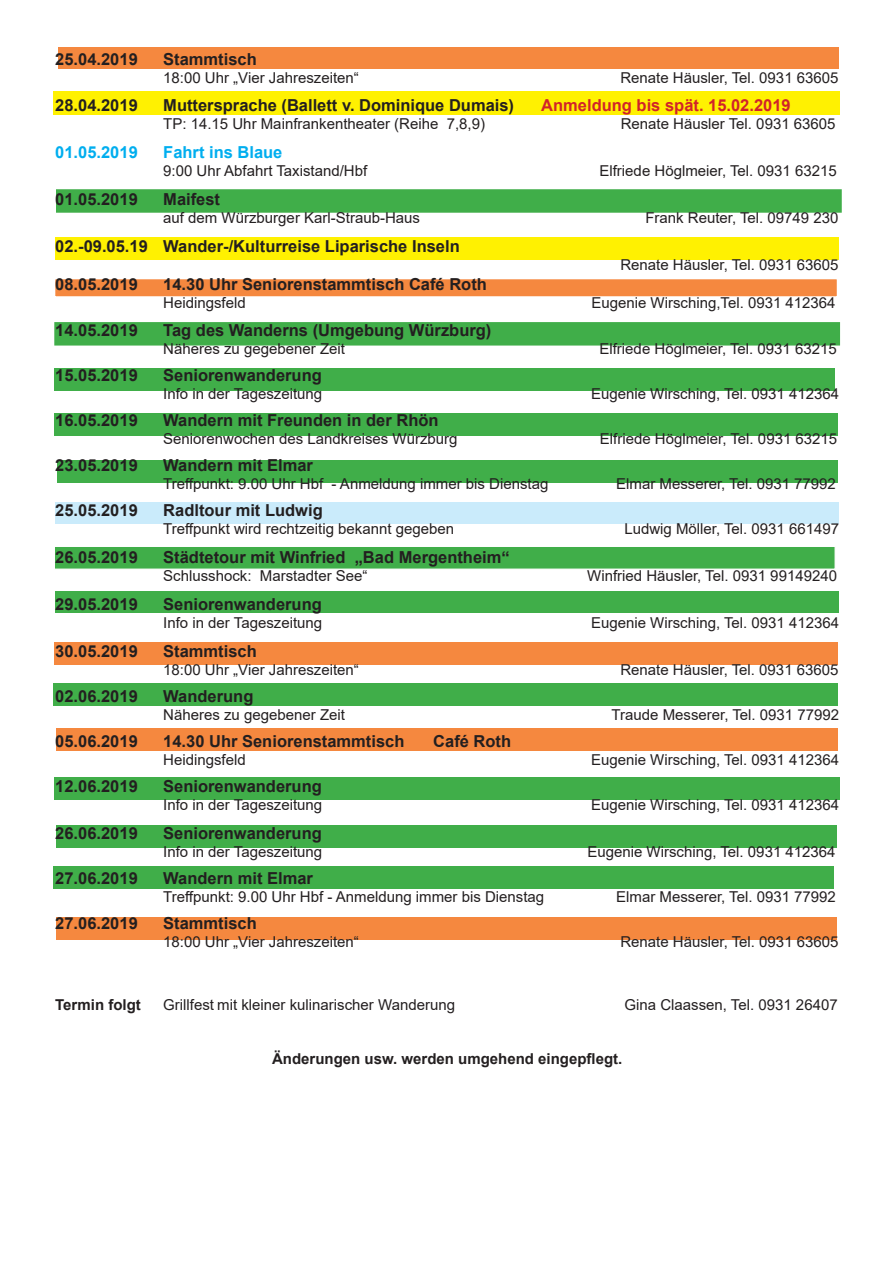
<style>
.page{position:relative;width:893px;height:1263px;background:#fff}
.page>*{position:absolute;margin:0;border:0;box-sizing:border-box;transform-origin:0 0}
.t1{font:700 16.5px "Arial";color:#231f20}
.t2{font:700 16.5px "Arial";color:#d1232a}
.t3{font:700 16.5px "Arial";color:#00aeef}
.t4{font:15px "Arial";color:#231f20}
.t5{font:700 15px "Arial";color:#231f20}
</style>
<div class="page">
<div style="left:53px;top:91px;width:786px;height:23px;background:#fff101"></div>
<div style="left:56px;top:917px;width:781px;height:23px;background:#f5883f"></div>
<div style="left:54px;top:777px;width:786px;height:23px;background:#40ae49"></div>
<div style="left:56px;top:825px;width:781px;height:22px;background:#40ae49"></div>
<div style="left:53px;top:866px;width:781px;height:23px;background:#40ae49"></div>
<div style="left:53px;top:684px;width:785px;height:22px;background:#40ae49"></div>
<div style="left:57px;top:460px;width:781px;height:22px;background:#40ae49"></div>
<div style="left:54px;top:368px;width:781px;height:23px;background:#40ae49"></div>
<div style="left:55px;top:237px;width:784px;height:23px;background:#fff101"></div>
<div style="left:55px;top:591px;width:784px;height:22px;background:#40ae49"></div>
<div style="left:54px;top:322px;width:786px;height:24px;background:#40ae49;border:2px solid #40ae49"></div>
<div style="left:59px;top:48px;width:780px;height:21px;background:#f5883f"></div>
<div style="left:55px;top:503px;width:784px;height:21px;background:#caebfb"></div>
<div style="left:56px;top:189px;width:786px;height:24px;background:#40ae49;border:2px solid #40ae49"></div>
<div style="left:53px;top:277px;width:786px;height:21px;background:#f5883f;border:2px solid #fff"></div>
<div style="left:54px;top:642px;width:784px;height:23px;background:#f5883f"></div>
<div style="left:54px;top:546px;width:781px;height:23px;background:#40ae49;border:1px solid #fff"></div>
<div style="left:56px;top:728px;width:782px;height:23px;background:#f5883f"></div>
<div style="left:54px;top:413px;width:784px;height:23px;background:#40ae49"></div>
<p class="t1" style="left:55px;top:47px;width:84px">25.04.2019</p>
<p class="t1" style="left:163px;top:47px;width:95px">Stammtisch</p>
<p class="t4" style="left:163px;top:67px;width:197px">18:00 Uhr „Vier Jahreszeiten“</p>
<p class="t4" style="left:620px;top:67px;width:220px">Renate Häusler, Tel. 0931 63605</p>
<p class="t1" style="left:55px;top:94px;width:84px">28.04.2019</p>
<p class="t1" style="left:163px;top:94px;width:352px">Muttersprache (Ballett v. Dominique Dumais)</p>
<p class="t2" style="left:541px;top:94px;width:251px">Anmeldung bis spät. 15.02.2019</p>
<p class="t4" style="left:163px;top:114px;width:323px">TP: 14.15 Uhr Mainfrankentheater (Reihe 7,8,9)</p>
<p class="t4" style="left:621px;top:114px;width:216px">Renate Häusler Tel. 0931 63605</p>
<p class="t3" style="left:55px;top:141px;width:84px">01.05.2019</p>
<p class="t3" style="left:163px;top:141px;width:121px">Fahrt ins Blaue</p>
<p class="t4" style="left:163px;top:161px;width:205px">9:00 Uhr Abfahrt Taxistand/Hbf</p>
<p class="t4" style="left:599px;top:161px;width:239px">Elfriede Höglmeier, Tel. 0931 63215</p>
<p class="t1" style="left:55px;top:187px;width:84px">01.05.2019</p>
<p class="t1" style="left:163px;top:187px;width:58px">Maifest</p>
<p class="t4" style="left:163px;top:207px;width:258px">auf dem Würzburger Karl-Straub-Haus</p>
<p class="t4" style="left:645px;top:207px;width:195px">Frank Reuter, Tel. 09749 230</p>
<p class="t1" style="left:55px;top:234px;width:406px">02.-09.05.19 Wander-/Kulturreise Liparische Inseln</p>
<p class="t4" style="left:620px;top:254px;width:220px">Renate Häusler, Tel. 0931 63605</p>
<p class="t1" style="left:55px;top:272px;width:84px">08.05.2019</p>
<p class="t1" style="left:163px;top:272px;width:325px">14.30 Uhr Seniorenstammtisch Café Roth</p>
<p class="t4" style="left:163px;top:292px;width:84px">Heidingsfeld</p>
<p class="t4" style="left:591px;top:292px;width:246px">Eugenie Wirsching,Tel. 0931 412364</p>
<p class="t1" style="left:55px;top:319px;width:84px">14.05.2019</p>
<p class="t1" style="left:163px;top:319px;width:330px">Tag des Wanderns (Umgebung Würzburg)</p>
<p class="t4" style="left:163px;top:339px;width:183px">Näheres zu gegebener Zeit</p>
<p class="t4" style="left:599px;top:339px;width:239px">Elfriede Höglmeier, Tel. 0931 63215</p>
<p class="t1" style="left:55px;top:364px;width:84px">15.05.2019</p>
<p class="t1" style="left:163px;top:364px;width:160px">Seniorenwanderung</p>
<p class="t4" style="left:163px;top:384px;width:160px">Info in der Tageszeitung</p>
<p class="t4" style="left:591px;top:384px;width:250px">Eugenie Wirsching, Tel. 0931 412364</p>
<p class="t1" style="left:55px;top:409px;width:84px">16.05.2019</p>
<p class="t1" style="left:163px;top:409px;width:277px">Wandern mit Freunden in der Rhön</p>
<p class="t4" style="left:163px;top:429px;width:296px">Seniorenwochen des Landkreises Würzburg</p>
<p class="t4" style="left:600px;top:429px;width:239px">Elfriede Höglmeier, Tel. 0931 63215</p>
<p class="t1" style="left:55px;top:454px;width:84px">23.05.2019</p>
<p class="t1" style="left:163px;top:454px;width:151px">Wandern mit Elmar</p>
<p class="t4" style="left:163px;top:474px;width:387px">Treffpunkt: 9.00 Uhr Hbf - Anmeldung immer bis Dienstag</p>
<p class="t4" style="left:616px;top:474px;width:221px">Elmar Messerer, Tel. 0931 77992</p>
<p class="t1" style="left:55px;top:499px;width:84px">25.05.2019</p>
<p class="t1" style="left:163px;top:499px;width:161px">Radltour mit Ludwig</p>
<p class="t4" style="left:163px;top:519px;width:292px">Treffpunkt wird rechtzeitig bekannt gegeben</p>
<p class="t4" style="left:624px;top:519px;width:216px">Ludwig Möller, Tel. 0931 661497</p>
<p class="t1" style="left:55px;top:546px;width:84px">26.05.2019</p>
<p class="t1" style="left:163px;top:546px;width:348px">Städtetour mit Winfried „Bad Mergentheim“</p>
<p class="t4" style="left:163px;top:566px;width:206px">Schlusshock: Marstadter See“</p>
<p class="t4" style="left:587px;top:566px;width:251px">Winfried Häusler, Tel. 0931 99149240</p>
<p class="t1" style="left:55px;top:592px;width:84px">29.05.2019</p>
<p class="t1" style="left:163px;top:592px;width:160px">Seniorenwanderung</p>
<p class="t4" style="left:163px;top:612px;width:160px">Info in der Tageszeitung</p>
<p class="t4" style="left:591px;top:612px;width:250px">Eugenie Wirsching, Tel. 0931 412364</p>
<p class="t1" style="left:55px;top:639px;width:84px">30.05.2019</p>
<p class="t1" style="left:163px;top:639px;width:95px">Stammtisch</p>
<p class="t4" style="left:163px;top:659px;width:197px">18:00 Uhr „Vier Jahreszeiten“</p>
<p class="t4" style="left:620px;top:659px;width:220px">Renate Häusler, Tel. 0931 63605</p>
<p class="t1" style="left:55px;top:684px;width:84px">02.06.2019</p>
<p class="t1" style="left:163px;top:684px;width:92px">Wanderung</p>
<p class="t4" style="left:163px;top:704px;width:183px">Näheres zu gegebener Zeit</p>
<p class="t4" style="left:612px;top:704px;width:229px">Traude Messerer, Tel. 0931 77992</p>
<p class="t1" style="left:55px;top:729px;width:84px">05.06.2019</p>
<p class="t1" style="left:163px;top:729px;width:243px">14.30 Uhr Seniorenstammtisch</p>
<p class="t1" style="left:433px;top:729px;width:79px">Café Roth</p>
<p class="t4" style="left:163px;top:749px;width:84px">Heidingsfeld</p>
<p class="t4" style="left:591px;top:749px;width:250px">Eugenie Wirsching, Tel. 0931 412364</p>
<p class="t1" style="left:55px;top:774px;width:84px">12.06.2019</p>
<p class="t1" style="left:163px;top:774px;width:160px">Seniorenwanderung</p>
<p class="t4" style="left:163px;top:794px;width:160px">Info in der Tageszeitung</p>
<p class="t4" style="left:591px;top:794px;width:250px">Eugenie Wirsching, Tel. 0931 412364</p>
<p class="t1" style="left:55px;top:821px;width:84px">26.06.2019</p>
<p class="t1" style="left:163px;top:821px;width:160px">Seniorenwanderung</p>
<p class="t4" style="left:163px;top:841px;width:160px">Info in der Tageszeitung</p>
<p class="t4" style="left:587px;top:841px;width:250px">Eugenie Wirsching, Tel. 0931 412364</p>
<p class="t1" style="left:55px;top:866px;width:84px">27.06.2019</p>
<p class="t1" style="left:163px;top:866px;width:151px">Wandern mit Elmar</p>
<p class="t4" style="left:163px;top:886px;width:382px">Treffpunkt: 9.00 Uhr Hbf - Anmeldung immer bis Dienstag</p>
<p class="t4" style="left:616px;top:886px;width:221px">Elmar Messerer, Tel. 0931 77992</p>
<p class="t1" style="left:55px;top:911px;width:84px">27.06.2019</p>
<p class="t1" style="left:163px;top:911px;width:95px">Stammtisch</p>
<p class="t4" style="left:163px;top:931px;width:197px">18:00 Uhr „Vier Jahreszeiten“</p>
<p class="t4" style="left:620px;top:931px;width:220px">Renate Häusler, Tel. 0931 63605</p>
<p class="t5" style="left:55px;top:994px;width:87px">Termin folgt</p>
<p class="t4" style="left:163px;top:994px;width:293px">Grillfest mit kleiner kulinarischer Wanderung</p>
<p class="t4" style="left:624px;top:994px;width:215px">Gina Claassen, Tel. 0931 26407</p>
<p class="t5" style="left:272px;top:1048px;width:352px">Änderungen usw. werden umgehend eingepflegt.</p>
</div>
